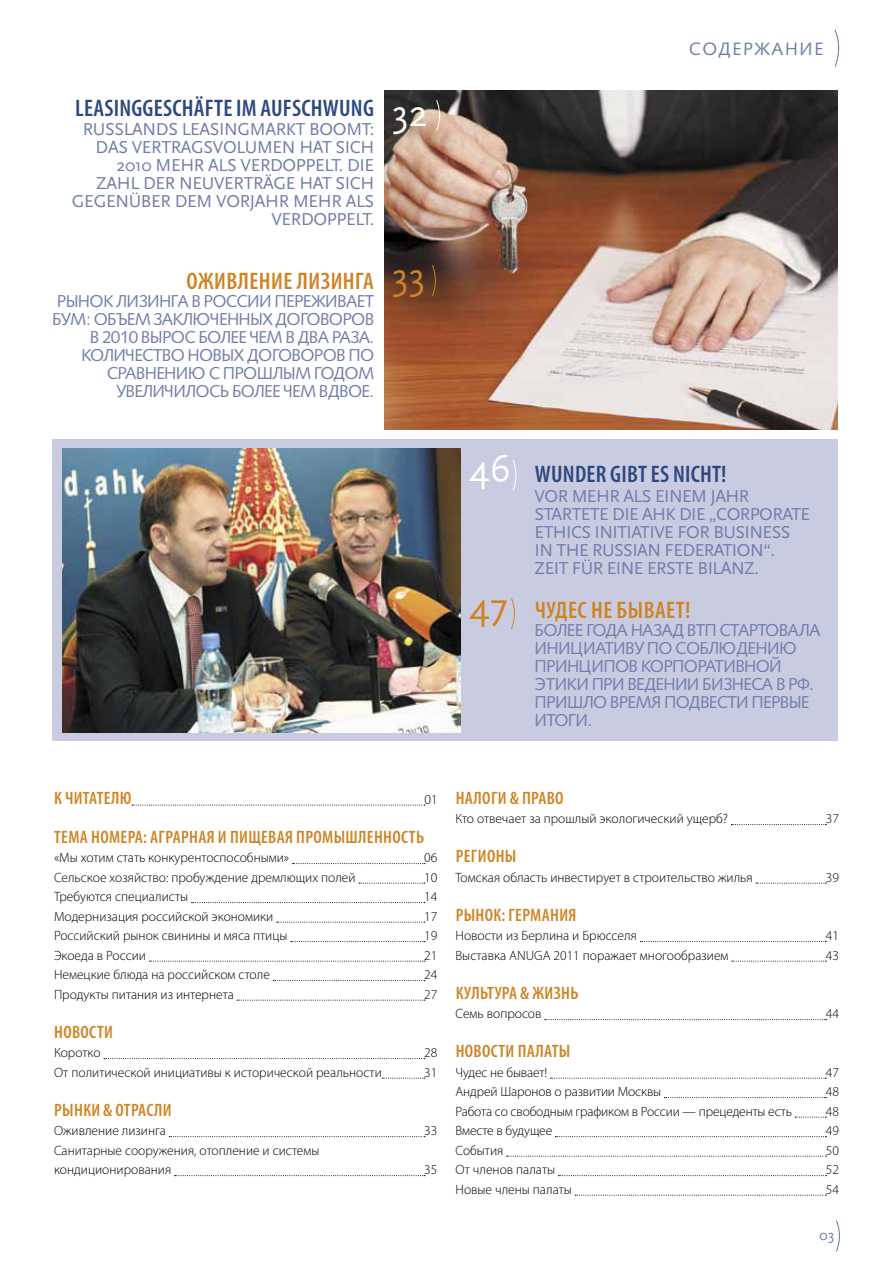
<style>
.page{position:relative;width:893px;height:1263px;background:#fff}
.page>*{position:absolute;margin:0;border:0;box-sizing:border-box;transform-origin:0 0}
.t1{font:39px "Scala Sans";color:#ce8425}
.t2{font:39px "Scala Sans";color:#fff}
.t3{font:600 condensed 24px "Myriad Pro";letter-spacing:.01em;color:#2d487f}
.t4{font:600 condensed 24px "Myriad Pro";letter-spacing:.02em;color:#ce8425}
.t5{font:18px/18px "Scala Sans";letter-spacing:-.02em;color:#6f7da9}
.t6{font:600 condensed 18px "Myriad Pro";letter-spacing:.02em;color:#ce8425}
.t7{font:18px "Humanist 531 CBT";letter-spacing:.09em;color:#6f7da9}
.t8{font:17.25px/18px "Humanist 531 CBT";letter-spacing:-.04em;color:#717eaa;text-align:right}
.t9{font:15px "Scala Sans";color:#6f7da9}
.t10{font:300 13.5px/19.5px "Myriad Pro";color:#000}
</style>
<div class="page">
<svg style="left:836px;top:1220px;width:4px;height:32px"></svg>
<img style="left:384px;top:90px;width:454px;height:339px">
<div style="left:52px;top:439px;width:786px;height:302px;background:#c9cce1"></div>
<svg style="left:834px;top:30px;width:5px;height:37px"></svg>
<svg style="left:132px;top:805px;width:293px;height:1px"></svg>
<svg style="left:293px;top:863px;width:132px;height:1px"></svg>
<svg style="left:359px;top:883px;width:66px;height:1px"></svg>
<svg style="left:191px;top:902px;width:234px;height:1px"></svg>
<svg style="left:277px;top:922px;width:148px;height:1px"></svg>
<svg style="left:291px;top:941px;width:134px;height:1px"></svg>
<svg style="left:149px;top:961px;width:276px;height:1px"></svg>
<svg style="left:273px;top:980px;width:152px;height:1px"></svg>
<svg style="left:237px;top:1000px;width:188px;height:1px"></svg>
<svg style="left:104px;top:1058px;width:321px;height:1px"></svg>
<svg style="left:382px;top:1078px;width:43px;height:1px"></svg>
<svg style="left:169px;top:1136px;width:256px;height:1px"></svg>
<svg style="left:175px;top:1175px;width:250px;height:1px"></svg>
<svg style="left:731px;top:824px;width:95px;height:1px"></svg>
<svg style="left:756px;top:883px;width:70px;height:1px"></svg>
<svg style="left:640px;top:941px;width:186px;height:1px"></svg>
<svg style="left:732px;top:961px;width:94px;height:1px"></svg>
<svg style="left:545px;top:1019px;width:281px;height:1px"></svg>
<svg style="left:550px;top:1078px;width:276px;height:1px"></svg>
<svg style="left:664px;top:1097px;width:162px;height:1px"></svg>
<svg style="left:795px;top:1117px;width:31px;height:1px"></svg>
<svg style="left:555px;top:1136px;width:271px;height:1px"></svg>
<svg style="left:507px;top:1156px;width:319px;height:1px"></svg>
<svg style="left:558px;top:1175px;width:268px;height:1px"></svg>
<svg style="left:575px;top:1195px;width:251px;height:1px"></svg>
<svg style="left:511px;top:598px;width:4px;height:31px"></svg>
<svg style="left:512px;top:460px;width:5px;height:31px"></svg>
<svg style="left:436px;top:99px;width:4px;height:33px"></svg>
<svg style="left:431px;top:264px;width:5px;height:33px"></svg>
<img style="left:62px;top:449px;width:399px;height:283px">
<h2 class="t3" style="left:75px;top:93px;width:300px">LEASINGGESCHÄFTE IM AUFSCHWUNG</h2>
<h3 class="t5" style="left:96px;top:121px;width:280px;text-indent:-13px">RUSSLANDS LEASINGMARKT BOOMT:<br>DAS</h3>
<h3 class="t5" style="left:72px;top:139px;width:304px;text-align:right">VERTRAGSVOLUMEN HAT SICH<br>2010 MEHR ALS VERDOPPELT. DIE<br>ZAHL DER N EUVERTRÄGE HAT SICH<br>GEGENÜBER DEM VORJAHR MEHR ALS<br>VERDOPPELT.</h3>
<h2 class="t4" style="left:187px;top:266px;width:189px">ОЖИВЛЕНИЕ ЛИЗИНГА</h2>
<p class="t8" style="left:52px;top:291px;width:324px">Рынок лизинга в России переживает бум: объем заключенных договоров в 2010 вырос более чем в два раза.<br>Количество новых договоров по сравнению с прошлым годом увеличилось более чем вдвое.</p>
<h1 class="t2" style="left:392px;top:92px;width:38px">32</h1>
<h1 class="t1" style="left:392px;top:255px;width:35px">33</h1>
<h3 class="t7" style="left:689px;top:37px;width:136px">Содержание</h3>
<h1 class="t2" style="left:469px;top:447px;width:43px">46</h1>
<h1 class="t1" style="left:469px;top:585px;width:40px">47</h1>
<h2 class="t3" style="left:535px;top:459px;width:193px">WUNDER GIBT ES NICHT!</h2>
<h3 class="t5" style="left:535px;top:487px;width:216px">VOR MEHR ALS EINEM JAHR<br>STARTETE DIE AHK</h3>
<h3 class="t5" style="left:535px;top:505px;width:277px;text-indent:144px">DIE „CORPORATE<br>ETHICS I NITIATIVE FOR B USINESS<br>IN THE RUSSIAN FEDERATION“.<br>ZEIT FÜR EINE ERSTE BILANZ.</h3>
<h2 class="t4" style="left:535px;top:595px;width:157px">ЧУДЕС НЕ БЫВАЕТ!</h2>
<p class="t8" style="left:535px;top:620px;width:163px">Более года назад ВТП</p>
<p class="t8" style="left:535px;top:620px;width:287px;text-align:left;text-indent:185px">стартовала инициативу по соблюдению принципов корпоративной этики при ведении бизнеса в РФ.<br>П ришло время подвести первые итоги.</p>
<h3 class="t6" style="left:54px;top:787px;width:79px">К ЧИТАТЕЛЮ</h3>
<p class="t10" style="left:424px;top:789px;width:15px">01</p>
<h3 class="t6" style="left:54px;top:826px;width:371px">ТЕМА НОМЕРА: АГРАРНАЯ И ПИЩЕВАЯ ПРОМЫШЛЕННОСТЬ</h3>
<p class="t10" style="left:54px;top:848px;width:237px">«Мы хотим стать конкурентоспособными»</p>
<p class="t10" style="left:424px;top:848px;width:15px">06</p>
<p class="t10" style="left:54px;top:867px;width:303px">Сельское хозяйство: пробуждение дремлющих полей</p>
<p class="t10" style="left:424px;top:867px;width:15px">10</p>
<p class="t10" style="left:54px;top:887px;width:136px">Требуются специалисты</p>
<p class="t10" style="left:424px;top:887px;width:15px">14</p>
<p class="t10" style="left:54px;top:906px;width:221px">Модернизация российской экономики</p>
<p class="t10" style="left:424px;top:906px;width:15px">17</p>
<p class="t10" style="left:54px;top:926px;width:235px">Российский рынок свинины и мяса птицы</p>
<p class="t10" style="left:424px;top:926px;width:15px">19</p>
<p class="t10" style="left:54px;top:945px;width:94px">Экоеда в России</p>
<p class="t10" style="left:424px;top:945px;width:15px">21</p>
<p class="t10" style="left:54px;top:965px;width:217px">Немецкие блюда на российском столе</p>
<p class="t10" style="left:424px;top:965px;width:15px">24</p>
<p class="t10" style="left:54px;top:984px;width:181px">Продукты питания из интернета</p>
<p class="t10" style="left:424px;top:984px;width:15px">27</p>
<h3 class="t6" style="left:54px;top:1021px;width:60px">НОВОСТИ</h3>
<p class="t10" style="left:54px;top:1043px;width:48px">Коротко</p>
<p class="t10" style="left:424px;top:1043px;width:15px">28</p>
<p class="t10" style="left:54px;top:1062px;width:329px">От политической инициативы к исторической реальности</p>
<p class="t10" style="left:424px;top:1062px;width:15px">31</p>
<h3 class="t6" style="left:54px;top:1099px;width:119px">РЫНКИ &amp; ОТРАСЛИ</h3>
<p class="t10" style="left:54px;top:1121px;width:113px">Оживление лизинга</p>
<p class="t10" style="left:424px;top:1121px;width:15px">33</p>
<p class="t10" style="left:54px;top:1140px;width:267px">Санитарные сооружения, отопление и системы кондиционирования</p>
<p class="t10" style="left:424px;top:1160px;width:15px">35</p>
<h3 class="t6" style="left:456px;top:787px;width:109px">НАЛОГИ &amp; ПРАВО</h3>
<p class="t10" style="left:455px;top:809px;width:274px">Кто отвечает за прошлый экологический ущерб?</p>
<p class="t10" style="left:826px;top:809px;width:15px">37</p>
<h3 class="t6" style="left:456px;top:845px;width:62px">РЕГИОНЫ</h3>
<p class="t10" style="left:455px;top:867px;width:299px">Томская область инвестирует в строительство жилья</p>
<p class="t10" style="left:826px;top:867px;width:15px">39</p>
<h3 class="t6" style="left:456px;top:904px;width:122px">РЫНОК: ГЕРМАНИЯ</h3>
<p class="t10" style="left:455px;top:926px;width:183px">Новости из Берлина и Брюсселя</p>
<p class="t10" style="left:826px;top:926px;width:15px">41</p>
<p class="t10" style="left:455px;top:945px;width:275px">Выставка ANUGA 2011 поражает многообразием</p>
<p class="t10" style="left:826px;top:945px;width:15px">43</p>
<h3 class="t6" style="left:456px;top:982px;width:124px">КУЛЬТУРА &amp; ЖИЗНЬ</h3>
<p class="t10" style="left:455px;top:1004px;width:87px">Семь вопросов</p>
<p class="t10" style="left:826px;top:1004px;width:15px">44</p>
<h3 class="t6" style="left:456px;top:1040px;width:116px">НОВОСТИ ПАЛАТЫ</h3>
<p class="t10" style="left:455px;top:1062px;width:93px">Чудес не бывает!</p>
<p class="t10" style="left:826px;top:1062px;width:15px">47</p>
<p class="t10" style="left:455px;top:1082px;width:207px">Андрей Шаронов о развитии Москвы</p>
<p class="t10" style="left:826px;top:1082px;width:15px">48</p>
<p class="t10" style="left:455px;top:1101px;width:338px">Работа со свободным графиком в России — прецеденты есть</p>
<p class="t10" style="left:826px;top:1101px;width:15px">48</p>
<p class="t10" style="left:455px;top:1121px;width:98px">Вместе в будущее</p>
<p class="t10" style="left:826px;top:1121px;width:15px">49</p>
<p class="t10" style="left:455px;top:1140px;width:49px">События</p>
<p class="t10" style="left:826px;top:1140px;width:15px">50</p>
<p class="t10" style="left:455px;top:1160px;width:101px">От членов палаты</p>
<p class="t10" style="left:826px;top:1160px;width:15px">52</p>
<p class="t10" style="left:455px;top:1179px;width:118px">Новые члены палаты</p>
<p class="t10" style="left:826px;top:1179px;width:15px">54</p>
<p class="t9" style="left:819px;top:1227px;width:17px">03</p>
</div>
